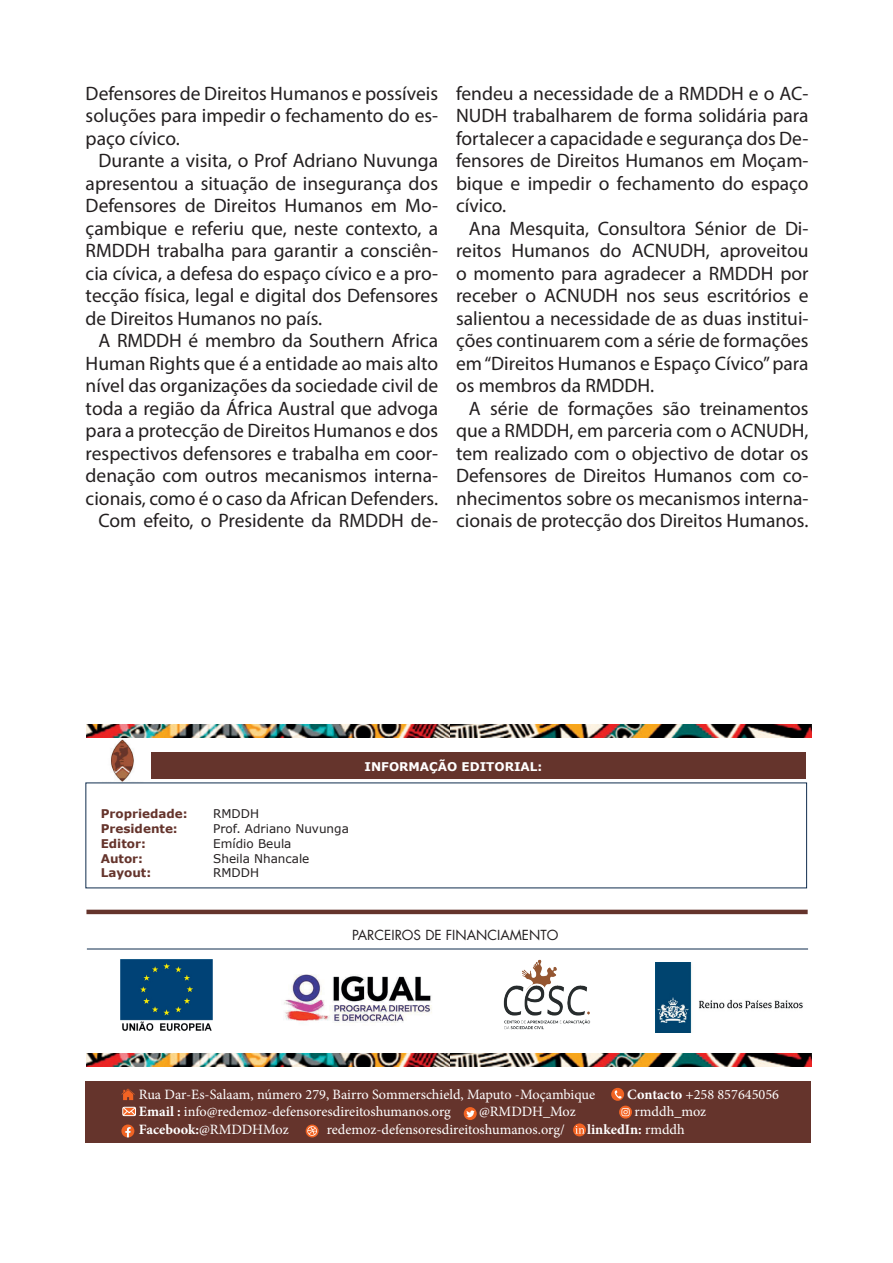
<style>
.page{position:relative;width:893px;height:1263px;background:#fff}
.page>*{position:absolute;margin:0;border:0;box-sizing:border-box;transform-origin:0 0}
.t1{font:19.5px/22.5px "Myriad Pro";color:#231f20;text-align:justify}
.t2{font:14.25px "Minion Pro";color:#fff}
.t3{font:700 14.25px "Minion Pro";color:#fff}
.t4{font:13.5px "Futura LT";color:#231f20}
.t5{font:12px "Verdana";color:#231f20}
.t6{font:700 12px "Verdana";color:#65342c}
.t7{font:700 12px "Verdana";color:#fff}
.s1{font-weight:700}
.s2{font-weight:400}
</style>
<div class="page">
<img style="left:96px;top:739px;width:48px;height:44px">
<div style="left:86px;top:1081px;width:725px;height:62px;background:#65342c"></div>
<img style="left:87px;top:1054px;width:363px;height:13px">
<img style="left:450px;top:1054px;width:361px;height:13px">
<svg style="left:306px;top:1124px;width:13px;height:13px"></svg>
<svg style="left:307px;top:1126px;width:10px;height:10px"></svg>
<svg style="left:121px;top:1124px;width:13px;height:13px"></svg>
<svg style="left:619px;top:1106px;width:13px;height:12px"></svg>
<svg style="left:621px;top:1108px;width:9px;height:8px"></svg>
<svg style="left:611px;top:1088px;width:13px;height:13px"></svg>
<svg style="left:615px;top:1090px;width:7px;height:8px"></svg>
<svg style="left:121px;top:1088px;width:14px;height:12px"></svg>
<svg style="left:573px;top:1123px;width:13px;height:13px"></svg>
<svg style="left:575px;top:1126px;width:9px;height:7px"></svg>
<svg style="left:123px;top:1107px;width:13px;height:9px"></svg>
<svg style="left:464px;top:1107px;width:13px;height:13px"></svg>
<svg style="left:466px;top:1110px;width:9px;height:7px"></svg>
<div style="left:151px;top:752px;width:654px;height:27px;background:#65342c"></div>
<hr style="left:87px;top:949px;width:721px;height:1px;background:#102d4e">
<hr style="left:86px;top:910px;width:722px;height:4px;background:#65342c">
<img style="left:87px;top:725px;width:363px;height:13px">
<img style="left:450px;top:725px;width:361px;height:13px">
<img style="left:284px;top:974px;width:148px;height:49px">
<img style="left:503px;top:959px;width:88px;height:71px">
<img style="left:120px;top:959px;width:93px;height:72px">
<img style="left:656px;top:962px;width:147px;height:71px">
<p class="t1" style="left:86px;top:82px;width:354px">Defensores de Direitos Humanos e possíveis soluções para impedir o fechamento do es&shy;paço cívico.</p>
<p class="t1" style="left:86px;top:149px;width:354px;text-indent:13px">Durante a visita, o Prof Adriano Nuvunga apresentou a situação de insegurança dos Defensores de Direitos Humanos em Mo&shy;çambique e referiu que, neste contexto, a RMDDH trabalha para garantir a consciên&shy;cia cívica, a defesa do espaço cívico e a pro&shy;tecção física, legal e digital dos Defensores de Direitos Humanos no país.</p>
<p class="t1" style="left:86px;top:329px;width:354px;text-align:right">A RMDDH é membro da Southern Africa Human Rights que é a entidade ao mais alto nível das organizações da sociedade civil de toda a região da África Austral que advoga para a protecção de Direitos Humanos e dos respectivos defensores e trabalha em coor&shy;denação com outros mecanismos interna&shy;cionais, como é o caso da African Defenders.<br>Com efeito, o Presidente da RMDDH de-</p>
<p class="t1" style="left:456px;top:82px;width:354px">fendeu a necessidade de a RMDDH e o AC-NUDH trabalharem de forma solidária para fortalecer a capacidade e segurança dos De&shy;fensores de Direitos Humanos em Moçam&shy;bique e impedir o fechamento do espaço cívico.</p>
<p class="t1" style="left:456px;top:217px;width:354px;text-indent:13px">Ana Mesquita, Consultora Sénior de Di&shy;reitos Humanos do ACNUDH, aproveitou o momento para agradecer a RMDDH por receber o ACNUDH nos seus escritórios e salientou a necessidade de as duas institui&shy;ções continuarem com a série de formações em “Direitos Humanos e Espaço Cívico” para os membros da RMDDH.</p>
<p class="t1" style="left:456px;top:397px;width:354px;text-indent:13px">A série de formações são treinamentos que a RMDDH, em parceria com o ACNUDH, tem realizado com o objectivo de dotar os Defensores de Direitos Humanos com co&shy;nhecimentos sobre os mecanismos interna&shy;cionais de protecção dos Direitos Humanos.</p>
<p class="t6" style="left:101px;top:806px;width:89px">Propriedade:</p>
<p class="t5" style="left:213px;top:806px;width:47px">RMDDH</p>
<p class="t6" style="left:101px;top:821px;width:79px">Presidente:</p>
<p class="t5" style="left:213px;top:821px;width:137px">Prof. Adriano Nuvunga</p>
<p class="t6" style="left:101px;top:836px;width:47px">Editor:</p>
<p class="t5" style="left:213px;top:836px;width:80px">Emídio Beula</p>
<p class="t6" style="left:101px;top:851px;width:44px">Autor:</p>
<p class="t5" style="left:213px;top:851px;width:98px">Sheila Nhancale</p>
<p class="t6" style="left:101px;top:865px;width:52px">Layout:</p>
<p class="t5" style="left:213px;top:865px;width:47px">RMDDH</p>
<p class="t7" style="left:364px;top:759px;width:179px">INFORMAÇÃO EDITORIAL:</p>
<p class="t4" style="left:352px;top:926px;width:208px">PARCEIROS DE FINANCIAMENTO</p>
<p class="t2" style="left:139px;top:1085px;width:458px">Rua Dar-Es-Salaam, número 279, Bairro Sommerschield, Maputo -Moçambique</p>
<p class="t2" style="left:627px;top:1085px;width:153px"><span class="s1">Contacto</span> +258 857645056</p>
<p class="t2" style="left:139px;top:1102px;width:314px"><span class="s1">Email :</span> info@redemoz-defensoresdireitoshumanos.org</p>
<p class="t2" style="left:479px;top:1102px;width:98px">@RMDDH_Moz</p>
<p class="t2" style="left:634px;top:1102px;width:73px">rmddh_moz</p>
<p class="t3" style="left:139px;top:1119px;width:151px">Facebook:<span class="s2">@RMDDHMoz</span></p>
<p class="t2" style="left:327px;top:1120px;width:240px">redemoz-defensoresdireitoshumanos.org/</p>
<p class="t3" style="left:587px;top:1119px;width:99px">linkedIn: <span class="s2">rmddh</span></p>
</div>
